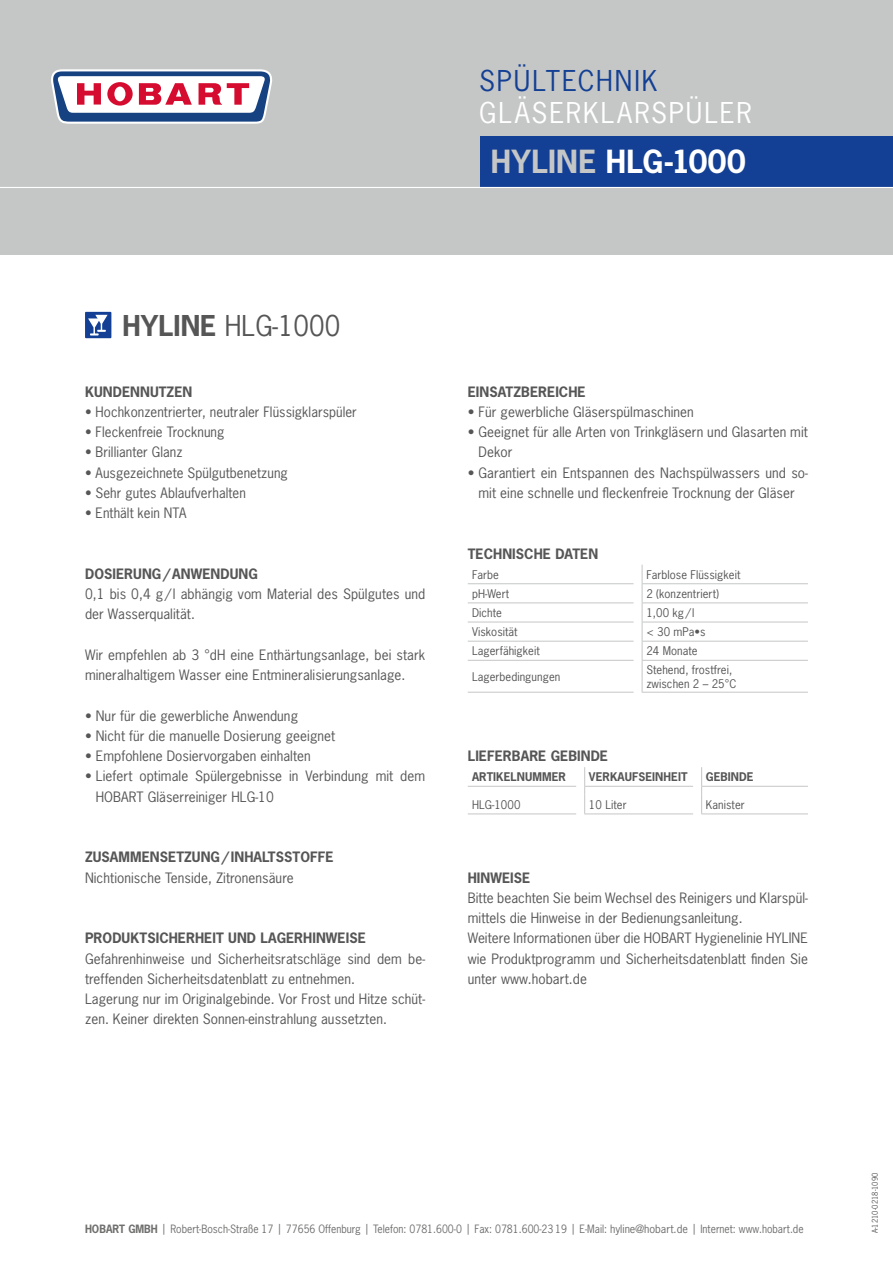
<style>
.page{position:relative;width:893px;height:1263px;background:#fff}
.page>*{position:absolute;margin:0;border:0;box-sizing:border-box;transform-origin:0 0}
.t1{font:700 30px "News Gothic";letter-spacing:.01em;color:#fff}
.t2{font:27px "News Gothic";letter-spacing:.07em;color:#fff}
.t3{font:27px "News Gothic";color:#565656}
.t4{font:27px "News Gothic";letter-spacing:.07em;color:#134094}
.t5{font:13.5px/20.2px "News Gothic";letter-spacing:.005em;color:#565656}
.t6{font:700 13.5px "News Gothic";letter-spacing:.005em;color:#565656}
.t7{font:11.25px/13.5px "News Gothic";letter-spacing:.005em;color:#565656}
.t8{font:700 11.25px "News Gothic";letter-spacing:.005em;color:#565656}
.t9{font:10.8px "News Gothic";color:#6f6f6e;scale:.95 1}
.t10{font:7.5px "News Gothic";color:#565656}
.s1{color:#c5c6c6}
.s2{font-weight:700}
</style>
<div class="page">
<div style="left:0;top:0;width:893px;height:255px;background:#c5c6c6"></div>
<div style="left:480px;top:136px;width:413px;height:51px;background:#134094"></div>
<svg style="left:51px;top:69px;width:221px;height:55px;background:#b5a0b8"></svg>
<hr style="left:0;top:187px;width:893px;height:1px;background:#fff">
<hr style="left:468px;top:660px;width:166px;height:1px;background:#c5c6c6">
<hr style="left:642px;top:660px;width:166px;height:1px;background:#c5c6c6">
<hr style="left:642px;top:661px;width:1px;height:31px;background:#c5c6c6">
<hr style="left:468px;top:692px;width:166px;height:1px;background:#c5c6c6">
<hr style="left:642px;top:692px;width:166px;height:1px;background:#c5c6c6">
<hr style="left:468px;top:583px;width:166px;height:1px;background:#c5c6c6">
<hr style="left:642px;top:583px;width:166px;height:1px;background:#c5c6c6">
<hr style="left:468px;top:602px;width:166px;height:1px;background:#c5c6c6">
<hr style="left:642px;top:602px;width:166px;height:1px;background:#c5c6c6">
<hr style="left:468px;top:622px;width:166px;height:1px;background:#c5c6c6">
<hr style="left:642px;top:622px;width:166px;height:1px;background:#c5c6c6">
<hr style="left:468px;top:641px;width:166px;height:1px;background:#c5c6c6">
<hr style="left:642px;top:641px;width:166px;height:1px;background:#c5c6c6">
<svg style="left:642px;top:565px;width:1px;height:95px"></svg>
<hr style="left:468px;top:786px;width:108px;height:1px;background:#c5c6c6">
<hr style="left:584px;top:786px;width:109px;height:1px;background:#c5c6c6">
<hr style="left:701px;top:786px;width:107px;height:1px;background:#c5c6c6">
<svg style="left:584px;top:767px;width:1px;height:46px"></svg>
<svg style="left:701px;top:767px;width:1px;height:46px"></svg>
<hr style="left:468px;top:813px;width:108px;height:1px;background:#c5c6c6">
<hr style="left:584px;top:813px;width:109px;height:1px;background:#c5c6c6">
<hr style="left:701px;top:813px;width:107px;height:1px;background:#c5c6c6">
<div style="left:85px;top:312px;width:26px;height:26px;background:#134094"></div>
<svg style="left:88px;top:315px;width:20px;height:20px"></svg>
<h2 class="t4" style="left:479px;top:63px;width:180px">SPÜLTECHNIK</h2>
<h2 class="t2" style="left:479px;top:95px;width:190px">Gläserklarspüle</h2>
<h2 class="t2" style="left:736px;top:95px;width:17px">r</h2>
<h1 class="t1" style="left:491px;top:142px;width:257px"><span class="s1">HYLINE</span> HLG-1000</h1>
<h2 class="t3" style="left:123px;top:309px;width:219px"><span class="s2">HYLINE</span> HLG-1000</h2>
<p class="t6" style="left:85px;top:383px;width:47px">KUNDENN</p>
<p class="t6" style="left:150px;top:383px;width:34px">UTZEN</p>
<p class="t5" style="left:85px;top:401px;width:273px">• Hochkonzentrierter, neutraler Flüssigklarspüler</p>
<p class="t5" style="left:85px;top:422px;width:141px">• Fleckenfreie Trocknung</p>
<p class="t5" style="left:85px;top:442px;width:99px">• Brillianter Glanz</p>
<p class="t5" style="left:85px;top:462px;width:204px">• Ausgezeichnete Spülgutbenetzung</p>
<p class="t5" style="left:85px;top:482px;width:162px">• Sehr gutes Ablaufverhalten</p>
<p class="t5" style="left:85px;top:503px;width:103px">• Enthält kein NTA</p>
<p class="t6" style="left:85px;top:565px;width:164px">DOSIERUNG /ANWENDUNG</p>
<p class="t5" style="left:85px;top:584px;width:342px">0,1 bis 0,4 g/ l abhängig vom Material des Spülgutes und der Wasserqualität.</p>
<p class="t5" style="left:85px;top:644px;width:342px">Wir empfehlen ab 3 °dH eine Enthärtungsanlage, bei stark mineralhaltigem Wasser eine Entmineralisierungsanlage.</p>
<p class="t5" style="left:85px;top:705px;width:215px">• Nur für die gewerbliche Anwendung</p>
<p class="t5" style="left:85px;top:725px;width:252px">• Nicht für die manuelle Dosierung geeignet</p>
<p class="t5" style="left:85px;top:746px;width:227px">• Empfohlene Dosiervorgaben einhalten</p>
<p class="t5" style="left:96px;top:766px;width:331px;text-indent:-11px">• Liefert optimale Spülergebnisse in Verbindung mit dem<br>HOBART Gläserreiniger HLG-10</p>
<p class="t6" style="left:85px;top:848px;width:160px">ZUSAMMENSETZUNG / INHAL</p>
<p class="t6" style="left:268px;top:848px;width:66px">TSSTOFFE</p>
<p class="t5" style="left:85px;top:867px;width:210px">Nichtionische Tenside, Zitronensäure</p>
<p class="t6" style="left:85px;top:929px;width:193px">PRODUKTSICHERHEIT UND LAGE</p>
<p class="t6" style="left:294px;top:929px;width:72px">RHINWEISE</p>
<p class="t5" style="left:85px;top:948px;width:342px">Gefahrenhinweise und Sicherheitsratschläge sind dem be&shy;treffenden Sicherheitsdatenblatt zu entnehmen.<br>Lagerung nur im Originalgebinde. Vor Frost und Hitze schüt&shy;zen. Keiner direkten Sonnen-einstrahlung aussetzten.</p>
<p class="t6" style="left:468px;top:383px;width:110px">EINSATZBEREICHE</p>
<p class="t5" style="left:468px;top:401px;width:228px">• Für gewerbliche Gläserspülmaschinen</p>
<p class="t5" style="left:478px;top:422px;width:331px;text-indent:-11px">• Geeignet für alle Arten von Trinkgläsern und Glasarten mit<br>Dekor</p>
<p class="t5" style="left:468px;top:462px;width:342px;text-align:center">• Garantiert ein Entspannen des Nachspülwassers und so&shy;mit eine schnelle und fleckenfreie Trocknung der Gläser</p>
<p class="t6" style="left:468px;top:545px;width:122px">TECHNISCHE DATEN</p>
<p class="t7" style="left:472px;top:568px;width:28px">Farbe</p>
<p class="t7" style="left:646px;top:568px;width:96px">Farblose Flüssigkeit</p>
<p class="t7" style="left:472px;top:587px;width:39px">pH-Wert</p>
<p class="t7" style="left:646px;top:587px;width:74px">2 (konzentriert)</p>
<p class="t7" style="left:472px;top:606px;width:31px">Dichte</p>
<p class="t7" style="left:646px;top:606px;width:50px">1,00 kg/ l</p>
<p class="t7" style="left:472px;top:625px;width:47px">Viskosität</p>
<p class="t7" style="left:646px;top:625px;width:61px">&lt; 30 mPa•s</p>
<p class="t7" style="left:472px;top:644px;width:69px">Lagerfähigkeit</p>
<p class="t7" style="left:646px;top:644px;width:53px">24 Monate</p>
<p class="t7" style="left:472px;top:670px;width:90px">Lagerbedingungen</p>
<p class="t7" style="left:646px;top:663px;width:92px">Stehend, frostfrei, zwischen 2 – 25°C</p>
<p class="t6" style="left:468px;top:747px;width:140px">LIEFERBARE GEBINDE</p>
<p class="t8" style="left:472px;top:769px;width:29px">ARTIKELN</p>
<p class="t8" style="left:525px;top:769px;width:42px">UMMER</p>
<p class="t8" style="left:589px;top:769px;width:64px">VERKAUFSEINHEI</p>
<p class="t8" style="left:681px;top:769px;width:8px">T</p>
<p class="t8" style="left:706px;top:769px;width:48px">GEBINDE</p>
<p class="t7" style="left:472px;top:798px;width:50px">HLG-1000</p>
<p class="t7" style="left:589px;top:798px;width:39px">10 Liter</p>
<p class="t7" style="left:706px;top:798px;width:40px">Kanister</p>
<p class="t6" style="left:468px;top:869px;width:63px">HINWEISE</p>
<p class="t5" style="left:468px;top:887px;width:342px">Bitte beachten Sie beim Wechsel des Reinigers und Klarspül&shy;mittels die Hinweise in der Bedienungsanleitung.<br>Weitere Informationen über die HOBART Hygienelinie HYLINE wie Produktprogramm und Sicherheitsdatenblatt finden Sie unter www.hobart.de</p>
<p class="t9" style="left:85px;top:1222px;width:758px"><span class="s2">HOBART GMBH</span> | Robert-Bosch-Straße 17 | 77656 Offenburg | Telefon: 0781.600-0 | Fax: 0781.600-23 19 | E-Mail: hyline@hobart.de | Internet: www.hobart.de</p>
<p class="t10" style="left:870px;top:1233px;width:62px;rotate:-90deg">A-1210-0218-1090</p>
</div>
